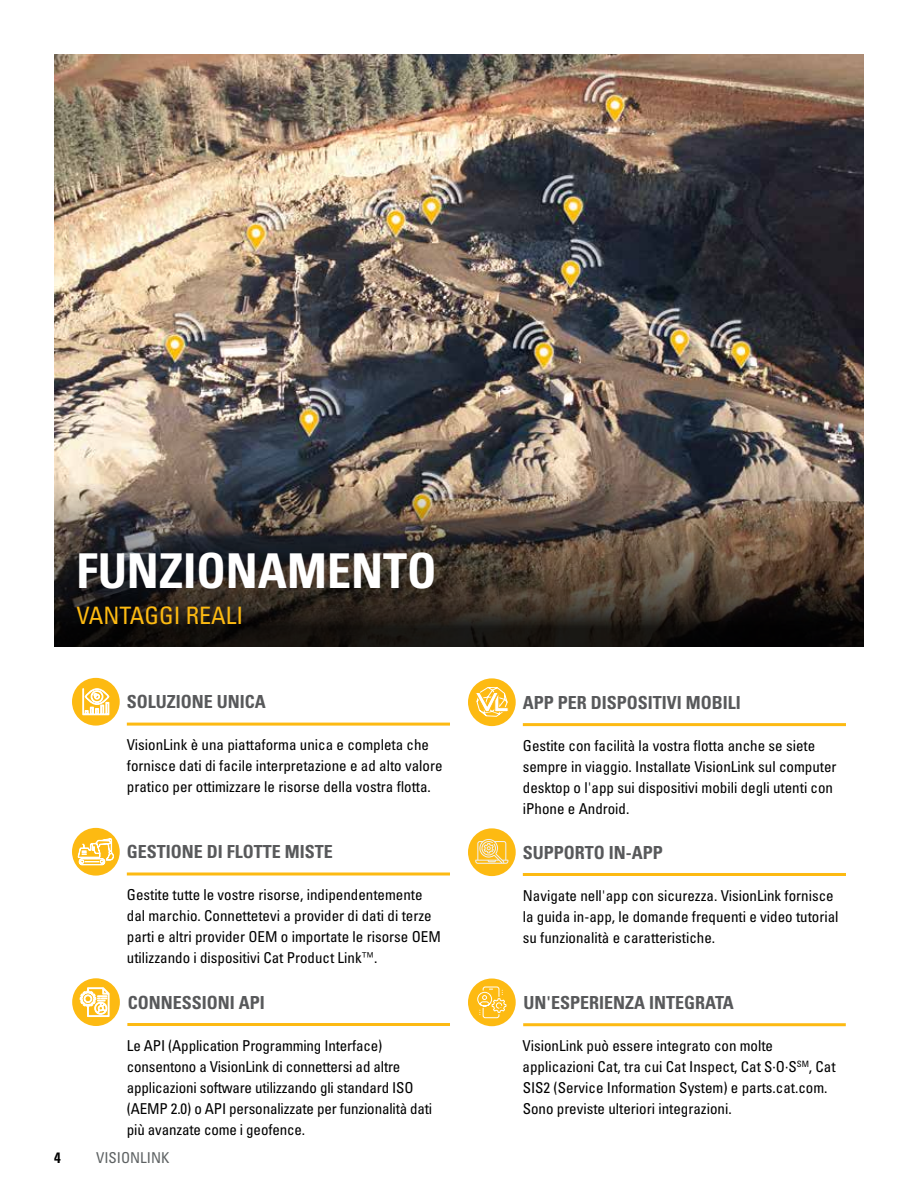
<style>
.page{position:relative;width:918px;height:1188px;background:#fff}
.page>*{position:absolute;margin:0;border:0;box-sizing:border-box;transform-origin:0 0}
.t1{font:48px "Univers LTCYR 67 Bold Cond";color:#fff}
.t2{font:condensed 24px "Univers LTCYR 57";color:#fdba12}
.t3{font:18px "Univers LTCYR 67 Bold Cond";color:#58595b}
.t4{font:condensed 15px/21px "Univers LTCYR 57";color:#000}
.t5{font:condensed 15px "Univers LTCYR 57";color:#5e6263}
.t6{font:15px "Univers LTCYR 67 Bold Cond";color:#000}
.s1{font-style:inherit}
</style>
<div class="page">
<img style="left:54px;top:54px;width:810px;height:172px">
<img style="left:54px;top:226px;width:810px;height:421px">
<hr style="left:127px;top:723px;width:323px;height:3px;background:#fdba12">
<div style="left:72px;top:678px;width:48px;height:48px;background:#fdba12;border-radius:50%"></div>
<svg style="left:83px;top:689px;width:26px;height:26px"></svg>
<hr style="left:127px;top:1023px;width:323px;height:3px;background:#fdba12">
<div style="left:72px;top:978px;width:48px;height:48px;background:#fdba12;border-radius:50%"></div>
<svg style="left:80px;top:988px;width:29px;height:29px"></svg>
<hr style="left:127px;top:873px;width:323px;height:3px;background:#fdba12">
<div style="left:72px;top:828px;width:48px;height:48px;background:#fdba12;border-radius:50%"></div>
<svg style="left:78px;top:838px;width:36px;height:27px"></svg>
<hr style="left:523px;top:723px;width:323px;height:3px;background:#fdba12">
<hr style="left:523px;top:873px;width:323px;height:3px;background:#fdba12">
<div style="left:468px;top:828px;width:48px;height:48px;background:#fdba12;border-radius:50%"></div>
<svg style="left:475px;top:839px;width:33px;height:25px"></svg>
<hr style="left:523px;top:1023px;width:323px;height:3px;background:#fdba12">
<div style="left:468px;top:979px;width:48px;height:47px;background:#fdba12;border-radius:50%"></div>
<div style="left:468px;top:678px;width:48px;height:48px;background:#fdba12;border-radius:50%"></div>
<svg style="left:475px;top:687px;width:34px;height:30px"></svg>
<svg style="left:477px;top:986px;width:30px;height:33px"></svg>
<h1 class="t1" style="left:76px;top:541px;width:361px">FUNZIONAMENTO</h1>
<h2 class="t2" style="left:76px;top:600px;width:168px">VANTAGGI REALI</h2>
<p class="t3" style="left:127px;top:691px;width:141px">SOLUZIONE UNICA</p>
<p class="t3" style="left:523px;top:691px;width:220px">APP PER DISPOSITIVI MOBILI</p>
<p class="t4" style="left:127px;top:734px;width:317px">VisionLink è una piattaforma unica e completa che fornisce dati di facile interpretazione e ad alto valore pratico per ottimizzare le risorse della vostra flotta.</p>
<p class="t4" style="left:523px;top:735px;width:315px">Gestite con facilità la vostra flotta anche se siete sempre in viaggio. Installate VisionLink sul computer desktop o l'app sui dispositivi mobili degli utenti con iPhone e Android.</p>
<p class="t3" style="left:127px;top:841px;width:207px">GESTIONE DI FLOTTE MISTE</p>
<p class="t3" style="left:523px;top:841px;width:142px">SUPPORTO IN-APP</p>
<p class="t4" style="left:127px;top:884px;width:316px">Gestite tutte le vostre risorse, indipendentemente dal marchio. Connettetevi a provider di dati di terze parti e altri provider OEM o importate le risorse OEM utilizzando i dispositivi Cat Product Link™.</p>
<p class="t4" style="left:523px;top:884px;width:317px">Navigate nell'app con sicurezza. VisionLink fornisce la guida in-app, le domande frequenti e video tutorial su funzionalità e caratteristiche.</p>
<p class="t3" style="left:128px;top:991px;width:139px">CONNESSIONI API</p>
<p class="t3" style="left:524px;top:991px;width:212px">UN'ESPERIENZA INTEGRATA</p>
<p class="t4" style="left:127px;top:1034px;width:307px">Le API (Application Programming Interface) consentono a VisionLink di connettersi ad altre applicazioni software utilizzando gli standard ISO (AEMP 2.0) o API personalizzate per funzionalità dati più avanzate come i geofence.</p>
<p class="t4" style="left:523px;top:1035px;width:314px">VisionLink può essere integrato con molte applicazioni Cat, tra cui Cat Inspect, Cat S∙O∙S<sup>SM</sup><span class="s1">,</span> Cat SIS2 (Service Information System) e parts.cat.com.<br>Sono previste ulteriori integrazioni.</p>
<p class="t6" style="left:54px;top:1148px;width:8px">4</p>
<p class="t5" style="left:96px;top:1148px;width:75px">VISIONLINK</p>
</div>
